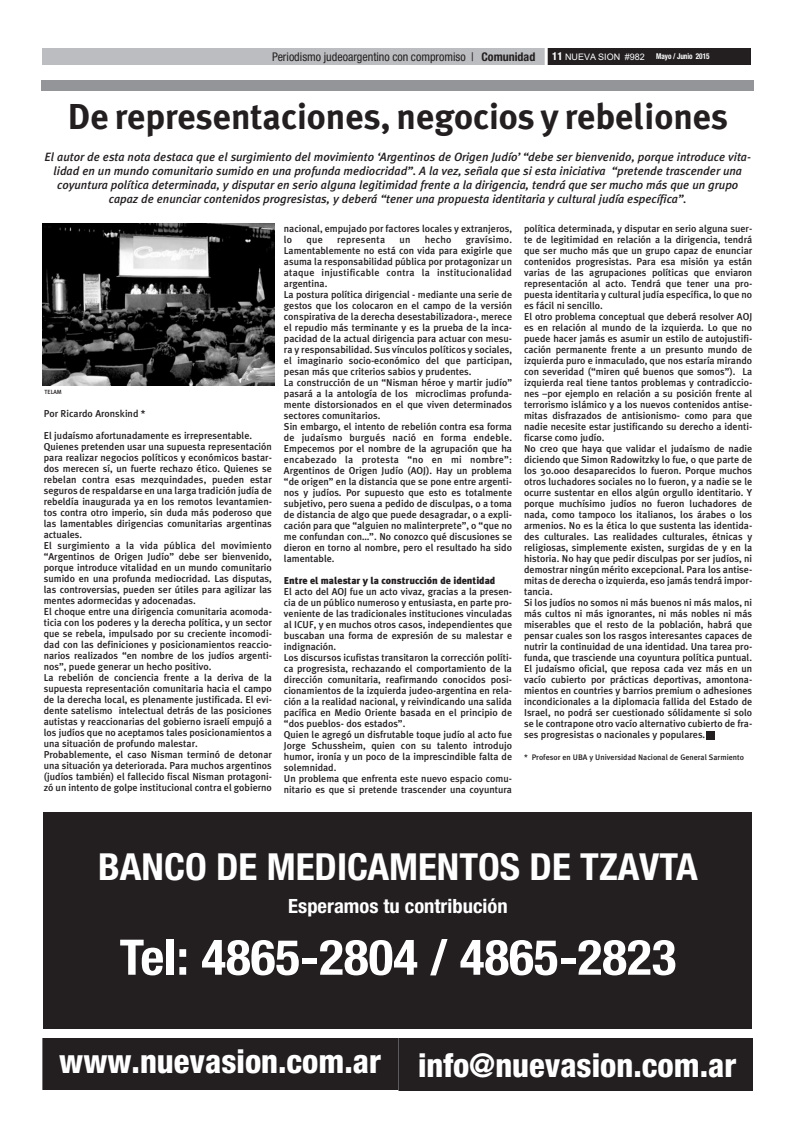
<style>
.page{position:relative;width:794px;height:1134px;background:#fff}
.page>*{position:absolute;margin:0;border:0;box-sizing:border-box;transform-origin:0 0}
.t1{font:700 condensed 49.1px "Helvetica Neue";color:#fff;scale:1.05 1}
.t2{font:700 condensed 37.3px "Helvetica Neue";color:#fff;scale:1.05 1}
.t3{font:700 36px "Meta Plus";color:#231f20}
.t4{font:800 condensed 32.8px "Helvetica Neue";color:#fff}
.t5{font:700 condensed 19.6px "Helvetica Neue";color:#fff;scale:1.05 1}
.t6{font:italic 500 12px/14px "Meta Plus";color:#231f20;text-align:center}
.t7{font:condensed 12px "Helvetica Neue";color:#231f20}
.t8{font:500 10px/11px "Meta Plus";color:#231f20}
.t9{font:900 10px "Meta Plus";color:#231f20}
.t10{font:500 10px "Meta Plus";letter-spacing:.02em;color:#231f20}
.t11{font:9px "Arial";color:#fff}
.t12{font:500 8px "Meta Plus";color:#231f20}
.t13{font:700 condensed 8px "Helvetica Neue";color:#fff;scale:.9 1}
.t14{font:500 6px "Meta Plus";color:#231f20}
.s1{font-weight:700}
.s2{font-family:"Helvetica Neue";font-weight:700;font-stretch:condensed;font-size:11px}
</style>
<div class="page">
<div style="left:474px;top:48px;width:276px;height:17px;background:#231f20"></div>
<div style="left:42px;top:48px;width:504px;height:17px;background:#bcbdc0"></div>
<hr style="left:544px;top:48px;width:3px;height:17px;background:#fff">
<div style="left:43px;top:1038px;width:709px;height:52px;background:#231f20"></div>
<div style="left:41px;top:81px;width:712px;height:10px;background:#939598"></div>
<img style="left:42px;top:224px;width:232px;height:162px">
<div style="left:44px;top:812px;width:708px;height:217px;background:#231f20"></div>
<div style="left:706px;top:732px;width:9px;height:8px;background:#231f20"></div>
<p class="t7" style="left:272px;top:53px;width:265px">Periodismo judeoargentino con compromiso | <span class="s1">Comunidad</span></p>
<p class="t11" style="left:552px;top:51px;width:94px"><span class="s2">11</span> NUEVA SION #982</p>
<p class="t13" style="left:656px;top:54px;width:61px">Mayo / Junio 2015</p>
<h3 class="t3" style="left:67px;top:96px;width:662px">De representaciones, negocios y rebeliones</h3>
<p class="t6" style="left:45px;top:150px;width:708px">El autor de esta nota destaca que el surgimiento del movimiento ‘Argentinos de Origen Judío’ “debe ser bienvenido, porque introduce vita&shy;lidad en un mundo comunitario sumido en una profunda mediocridad”. A la vez, señala que si esta iniciativa “pretende trascender una coyuntura política determinada, y disputar en serio alguna legitimidad frente a la dirigencia, tendrá que ser mucho más que un grupo capaz de enunciar contenidos progresistas, y deberá “tener una propuesta identitaria y cultural judía específica”.</p>
<p class="t14" style="left:44px;top:389px;width:19px">TELAM</p>
<p class="t8" style="left:44px;top:402px;width:210px;line-height:22px">Por Ricardo Aronskind *<br>El judaísmo afortunadamente es irrepresentable.</p>
<p class="t8" style="left:44px;top:441px;width:230px">Quienes pretenden usar una supuesta representación para realizar negocios políticos y económicos bastar&shy;dos merecen sí, un fuerte rechazo ético. Quienes se rebelan contra esas mezquindades, pueden estar seguros de respaldarse en una larga tradición judía de rebeldía inaugurada ya en los remotos levantamien&shy;tos contra otro imperio, sin duda más poderoso que las lamentables dirigencias comunitarias argentinas actuales.<br>El surgimiento a la vida pública del movimiento “Argentinos de Origen Judío” debe ser bienvenido, porque introduce vitalidad en un mundo comunitario sumido en una profunda mediocridad. Las disputas, las controversias, pueden ser útiles para agilizar las mentes adormecidas y adocenadas.<br>El choque entre una dirigencia comunitaria acomoda&shy;ticia con los poderes y la derecha política, y un sector que se rebela, impulsado por su creciente incomodi&shy;dad con las definiciones y posicionamientos reaccio&shy;narios realizados “en nombre de los judíos argenti&shy;nos”, puede generar un hecho positivo.<br>La rebelión de conciencia frente a la deriva de la supuesta representación comunitaria hacia el campo de la derecha local, es plenamente justificada. El evi&shy;dente satelismo intelectual detrás de las posiciones autistas y reaccionarias del gobierno israelí empujó a los judíos que no aceptamos tales posicionamientos a una situación de profundo malestar.<br>Probablemente, el caso Nisman terminó de detonar una situación ya deteriorada. Para muchos argentinos (judíos también) el fallecido fiscal Nisman protagoni&shy;zó un intento de golpe institucional contra el gobierno</p>
<p class="t8" style="left:284px;top:223px;width:230px">nacional, empujado por factores locales y extranjeros, lo</p>
<p class="t8" style="left:284px;top:234px;width:230px;text-indent:182px">gravísimo.<br>Lamentablemente no está con vida para exigirle que asuma la responsabilidad pública por protagonizar un ataque injustificable contra la institucionalidad argentina.<br>La postura política dirigencial - mediante una serie de gestos que los colocaron en el campo de la versión conspirativa de la derecha desestabilizadora-, merece el repudio más terminante y es la prueba de la inca&shy;pacidad de la actual dirigencia para actuar con mesu&shy;ra y responsabilidad. Sus vínculos políticos y sociales, el imaginario socio-económico del que participan, pesan más que criterios sabios y prudentes.<br>La construcción de un “Nisman héroe y martir judío” pasará a la antología de los microclimas profunda&shy;mente distorsionados en el que viven determinados sectores comunitarios.<br>Sin embargo, el intento de rebelión contra esa forma de judaísmo burgués nació en forma endeble.<br>Empecemos por el nombre de la agrupación que ha encabezado la protesta “no en mi nombre”:<br>Argentinos de Origen Judío (AOJ). Hay un problema “de origen” en la distancia que se pone entre argenti&shy;nos y judíos. Por supuesto que esto es totalmente subjetivo, pero suena a pedido de disculpas, o a toma de distancia de algo que puede desagradar, o a expli&shy;cación para que “alguien no malinterprete”, o “que no me confundan con…”. No conozco qué discusiones se dieron en torno al nombre, pero el resultado ha sido lamentable.</p>
<p class="t9" style="left:284px;top:575px;width:213px">Entre el malestar y la construcción de identidad</p>
<p class="t8" style="left:284px;top:586px;width:230px">El acto del AOJ fue un acto vivaz, gracias a la presen&shy;cia de un público numeroso y entusiasta, en parte pro&shy;veniente de las tradicionales instituciones vinculadas al ICUF, y en muchos otros casos, independientes que buscaban una forma de expresión de su malestar e indignación.<br>Los discursos icufistas transitaron la corrección políti&shy;ca progresista, rechazando el comportamiento de la dirección comunitaria, reafirmando conocidos posi&shy;cionamientos de la izquierda judeo-argentina en rela&shy;ción a la realidad nacional, y reivindicando una salida pacífica en Medio Oriente basada en el principio de “dos pueblos- dos estados”.<br>Quien le agregó un disfrutable toque judío al acto fue Jorge Schussheim, quien con su talento introdujo humor, ironía y un poco de la imprescindible falta de solemnidad.<br>Un problema que enfrenta este nuevo espacio comu&shy;nitario es que si pretende trascender una coyuntura</p>
<p class="t8" style="left:306px;top:234px;width:18px">que</p>
<p class="t10" style="left:337px;top:234px;width:49px">representa</p>
<p class="t8" style="left:399px;top:234px;width:12px">un</p>
<p class="t8" style="left:425px;top:234px;width:28px">hecho</p>
<p class="t8" style="left:524px;top:223px;width:230px">política determinada, y disputar en serio alguna suer&shy;te de legitimidad en relación a la dirigencia, tendrá que ser mucho más que un grupo capaz de enunciar contenidos progresistas. Para esa misión ya están varias de las agrupaciones políticas que enviaron representación al acto. Tendrá que tener una pro&shy;puesta identitaria y cultural judía específica, lo que no es fácil ni sencillo.<br>El otro problema conceptual que deberá resolver AOJ es en relación al mundo de la izquierda. Lo que no puede hacer jamás es asumir un estilo de autojustifi&shy;cación permanente frente a un presunto mundo de izquierda puro e inmaculado, que nos estaría mirando con severidad (“miren qué buenos que somos”). La izquierda real tiene tantos problemas y contradiccio&shy;nes –por ejemplo en relación a su posición frente al terrorismo islámico y a los nuevos contenidos antise&shy;mitas disfrazados de antisionismo- como para que nadie necesite estar justificando su derecho a identi&shy;ficarse como judío.<br>No creo que haya que validar el judaísmo de nadie diciendo que Simon Radowitzky lo fue, o que parte de los 30.000 desaparecidos lo fueron. Porque muchos otros luchadores sociales no lo fueron, y a nadie se le ocurre sustentar en ellos algún orgullo identitario. Y porque muchísimo judíos no fueron luchadores de nada, como tampoco los italianos, los árabes o los armenios. No es la ética lo que sustenta las identida&shy;des culturales. Las realidades culturales, étnicas y religiosas, simplemente existen, surgidas de y en la historia. No hay que pedir disculpas por ser judíos, ni demostrar ningún mérito excepcional. Para los antise&shy;mitas de derecha o izquierda, eso jamás tendrá impor&shy;tancia.<br>Si los judíos no somos ni más buenos ni más malos, ni más cultos ni más ignorantes, ni más nobles ni más miserables que el resto de la población, habrá que pensar cuales son los rasgos interesantes capaces de nutrir la continuidad de una identidad. Una tarea pro&shy;funda, que trasciende una coyuntura política puntual.<br>El judaísmo oficial, que reposa cada vez más en un vacío cubierto por prácticas deportivas, amontona&shy;mientos en countries y barrios premium o adhesiones incondicionales a la diplomacia fallida del Estado de Israel, no podrá ser cuestionado sólidamente si solo se le contrapone otro vacío alternativo cubierto de fra&shy;ses progresistas o nacionales y populares.</p>
<p class="t12" style="left:524px;top:753px;width:221px">* Profesor en UBA y Universidad Nacional de General Sarmiento</p>
<h2 class="t2" style="left:98px;top:853px;width:573px">BANCO DE MEDICAMENTOS DE TZAVTA</h2>
<h3 class="t5" style="left:288px;top:899px;width:210px">Esperamos tu contribución</h3>
<h1 class="t1" style="left:120px;top:940px;width:532px">Tel: 4865-2804 / 4865-2823</h1>
<h3 class="t4" style="left:59px;top:1053px;width:678px">www.nuevasion.com.ar info@nuevasion.com.ar</h3>
</div>
